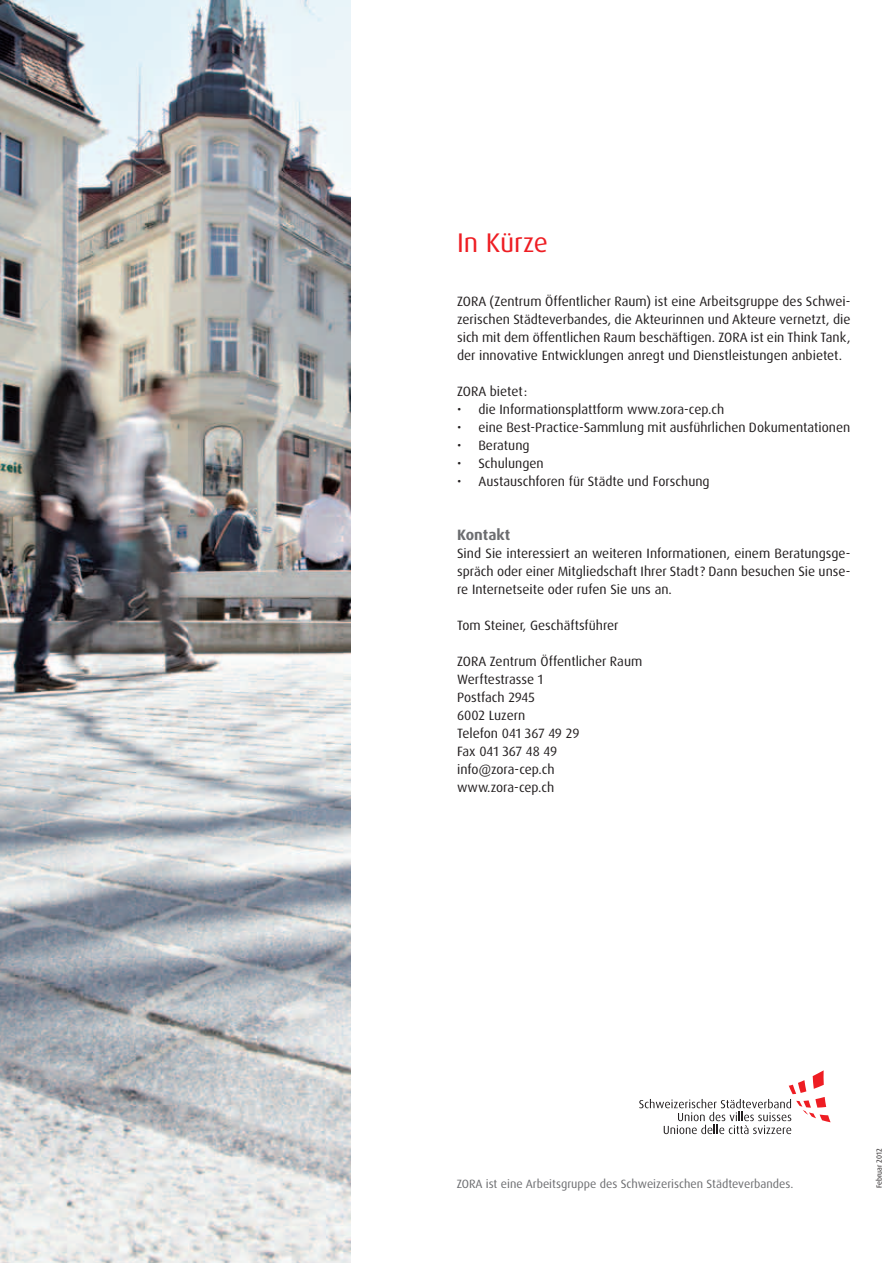
<style>
.page{position:relative;width:893px;height:1263px;background:#fff}
.page>*{position:absolute;margin:0;border:0;box-sizing:border-box;transform-origin:0 0}
.t1{font:27px "Dax OT";color:#ee1d23}
.t2{font:700 15px "Dax OT";color:#6c6d70}
.t3{font:13.5px/18px "Dax OT";color:#231f20;text-align:justify}
.t4{font:12px "Dax OT";color:#6c6d70}
.t5{font:7.5px "Dax OT";color:#231f20}
</style>
<div class="page">
<img style="left:0;top:0;width:350px;height:1263px">
<svg style="left:639px;top:1070px;width:192px;height:64px"></svg>
<h1 class="t1" style="left:457px;top:226px;width:92px">In Kürze</h1>
<p class="t3" style="left:457px;top:292px;width:395px">ZORA (Zentrum Öffentlicher Raum) ist eine Arbeitsgruppe des Schwei&shy;zerischen Städteverbandes, die Akteurinnen und Akteure vernetzt, die sich mit dem öffentlichen Raum beschäftigen. ZORA ist ein Think Tank, der innovative Entwicklungen anregt und Dienstleistungen anbietet.</p>
<p class="t3" style="left:457px;top:382px;width:72px">ZORA bietet:</p>
<p class="t3" style="left:457px;top:400px;width:269px">• die Informationsplattform www.zora-cep.ch</p>
<p class="t3" style="left:457px;top:418px;width:395px">• eine Best-Practice-Sammlung mit ausführlichen Dokumentationen</p>
<p class="t3" style="left:457px;top:436px;width:74px">• Beratung</p>
<p class="t3" style="left:457px;top:454px;width:88px">• Schulungen</p>
<p class="t3" style="left:457px;top:472px;width:254px">• Austauschforen für Städte und Forschung</p>
<p class="t2" style="left:457px;top:525px;width:55px">Kontakt</p>
<p class="t3" style="left:457px;top:544px;width:395px">Sind Sie interessiert an weiteren Informationen, einem Beratungsge&shy;spräch oder einer Mitgliedschaft Ihrer Stadt? Dann besuchen Sie unse&shy;re Internetseite oder rufen Sie uns an.</p>
<p class="t3" style="left:457px;top:616px;width:163px">Tom Steiner, Geschäftsführer</p>
<p class="t3" style="left:457px;top:652px;width:187px;text-align:left">ZORA Zentrum Öffentlicher Raum<br>Werftestrasse 1<br>Postfach 2945<br>6002 Luzern<br>Telefon 041 367 49 29<br>Fax 041 367 48 49 info@zora-cep.ch www.zora-cep.ch</p>
<p class="t4" style="left:457px;top:1176px;width:338px">ZORA ist eine Arbeitsgruppe des Schweizerischen Städteverbandes.</p>
<p class="t5" style="left:874px;top:1188px;width:41px;rotate:-90deg">Februar 2012</p>
</div>
